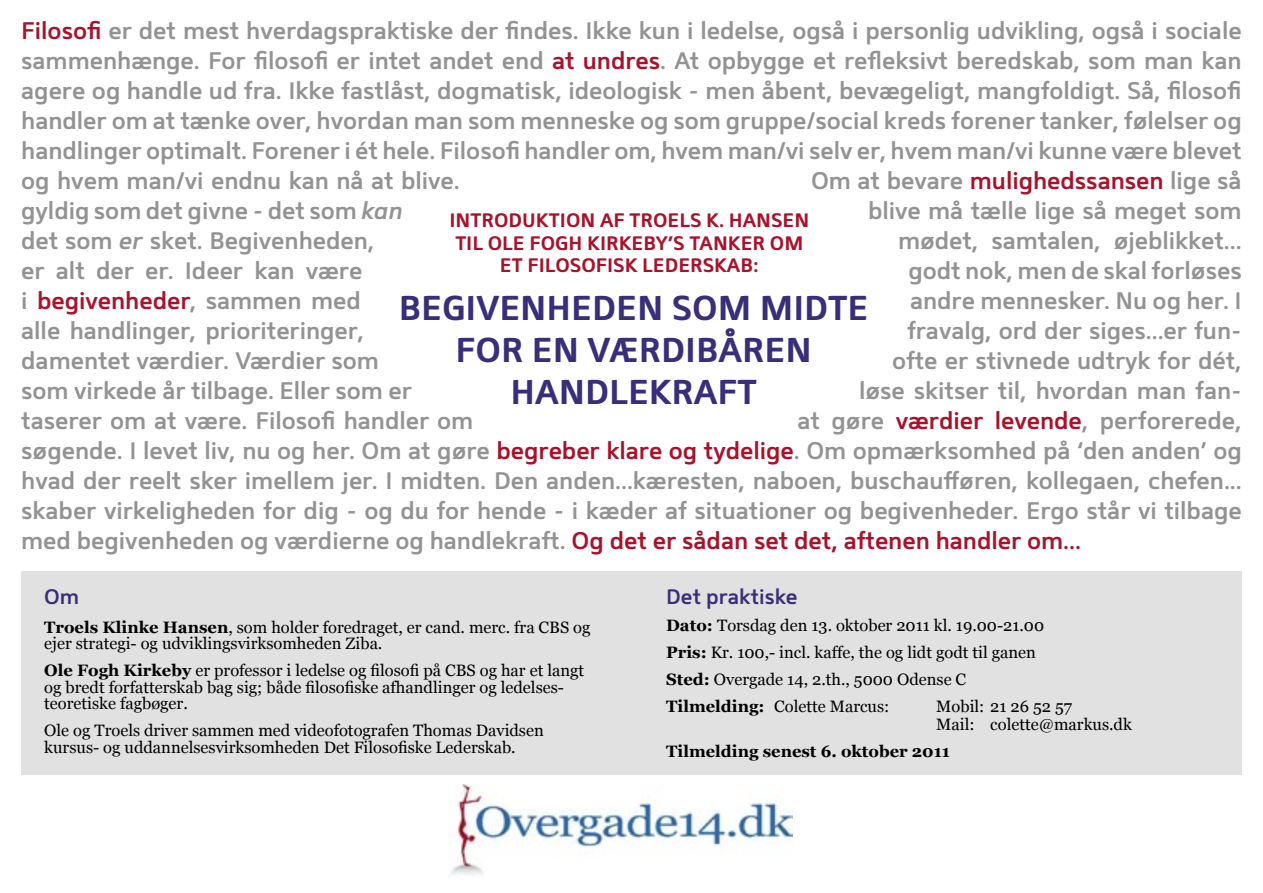
<style>
.page{position:relative;width:1263px;height:893px;background:#fff}
.page>*{position:absolute;margin:0;border:0;box-sizing:border-box;transform-origin:0 0}
.t1{font:700 34.5px/42px "Mentone";color:#392e7a;text-align:center}
.t2{font:600 24px/30px "Mentone";color:#939393;text-align:justify}
.t3{font:600 24px "Mentone";color:#a9122a}
.t4{font:600 21px "Mentone";color:#392e7a}
.t5{font:700 19.5px "Mentone";color:#a9122a}
.t6{font:16.5px/16.5px "Georgia";color:#000}
.t7{font:700 16.5px "Georgia";color:#000}
.s1{color:#a9122a}
.s2{font-style:italic}
.s3{color:#939393}
.s4{font-weight:700}
</style>
<div class="page">
<div style="left:21px;top:571px;width:1221px;height:204px;background:#e1e1e1"></div>
<img style="left:451px;top:785px;width:342px;height:90px">
<p class="t2" style="left:21px;top:16px;width:1222px"><span class="s1">Filosofi</span> er det mest hverdagspraktiske der findes. Ikke kun i ledelse, også i personlig udvikling, også i sociale sammenhænge. For filosofi er intet andet end <span class="s1">at undres</span>. At opbygge et refleksivt beredskab, som man kan agere og handle ud fra. Ikke fastlåst, dogmatisk, ideologisk - men åbent, bevægeligt, mangfoldigt. Så, filosofi handler om at tænke over, hvordan man som menneske og som gruppe/social kreds forener tanker, følelser og handlinger optimalt. Forener i ét hele. Filosofi handler om, hvem man/vi selv er, hvem man/vi kunne være blevet og hvem man/vi endnu kan nå at blive.</p>
<p class="t2" style="left:811px;top:166px;width:432px">Om at bevare <span class="s1">mulighedssansen</span> lige så</p>
<p class="t2" style="left:21px;top:196px;width:383px">gyldig som det givne - det som <span class="s2">kan</span></p>
<p class="t2" style="left:868px;top:196px;width:375px">blive må tælle lige så meget som</p>
<p class="t2" style="left:21px;top:226px;width:355px">det som <span class="s2">er</span> sket. Begivenheden,</p>
<p class="t2" style="left:898px;top:226px;width:345px">mødet, samtalen, øjeblikket...</p>
<p class="t2" style="left:21px;top:256px;width:343px">er alt der er. Ideer kan være</p>
<p class="t2" style="left:908px;top:256px;width:335px">godt nok, men de skal forløses</p>
<p class="t3" style="left:21px;top:286px;width:341px"><span class="s3">i</span> begivenheder<span class="s3">, sammen med</span></p>
<p class="t2" style="left:910px;top:286px;width:333px">andre mennesker. Nu og her. I</p>
<p class="t2" style="left:21px;top:316px;width:344px">alle handlinger, prioriteringer,</p>
<p class="t2" style="left:907px;top:316px;width:336px">fravalg, ord der siges...er fun-</p>
<p class="t2" style="left:21px;top:346px;width:359px">damentet værdier. Værdier som</p>
<p class="t2" style="left:892px;top:346px;width:351px">ofte er stivnede udtryk for dét,</p>
<p class="t2" style="left:21px;top:376px;width:392px">som virkede år tilbage. Eller som er</p>
<p class="t2" style="left:859px;top:376px;width:384px">løse skitser til, hvordan man fan-</p>
<p class="t2" style="left:21px;top:406px;width:454px">taserer om at være. Filosofi handler om</p>
<p class="t5" style="left:449px;top:208px;width:361px">INTRODUKTION AF TROELS K. HANSEN</p>
<p class="t5" style="left:455px;top:231px;width:349px">TIL OLE FOGH KIRKEBY’S TANKER OM</p>
<p class="t5" style="left:500px;top:253px;width:260px">ET FILOSOFISK LEDERSKAB:</p>
<p class="t1" style="left:399px;top:287px;width:471px">BEGIVENHEDEN SOM MIDTE<br>FOR EN VÆRDIBÅREN</p>
<p class="t1" style="left:510px;top:371px;width:248px">HANDLEKRAFT</p>
<p class="t2" style="left:21px;top:406px;width:1222px;text-indent:776px">at gøre <span class="s1">værdier levende</span>, perforerede, søgende. I levet liv, nu og her. Om at gøre <span class="s1">begreber klare og tydelige</span>. Om opmærksomhed på ‘den anden’ og hvad der reelt sker imellem jer. I midten. Den anden...kæresten, naboen, buschaufføren, kollegaen, chefen... skaber virkeligheden for dig - og du for hende - i kæder af situationer og begivenheder. Ergo står vi tilbage med begivenheden og værdierne og handlekraft. <span class="s1">Og det er sådan set det, aftenen handler om...</span></p>
<p class="t4" style="left:44px;top:584px;width:37px">Om</p>
<p class="t6" style="left:44px;top:619px;width:548px"><span class="s4">Troels Klinke Hansen</span>, som holder foredraget, er cand. merc. fra CBS og ejer strategi- og udviklingsvirksomheden Ziba.</p>
<p class="t6" style="left:44px;top:663px;width:541px"><span class="s4">Ole Fogh Kirkeby</span> er professor i ledelse og filosofi på CBS og har et langt og bredt forfatterskab bag sig; både filosofiske afhandlinger og ledelses-</p>
<p class="t6" style="left:44px;top:696px;width:145px">teoretiske fagbøger.</p>
<p class="t6" style="left:44px;top:723px;width:501px">Ole og Troels driver sammen med videofotografen Thomas Davidsen</p>
<p class="t6" style="left:44px;top:739px;width:473px">kursus- og uddannelsesvirksomheden Det Filosofiske Lederskab.</p>
<p class="t4" style="left:666px;top:584px;width:133px">Det praktiske</p>
<p class="t6" style="left:666px;top:618px;width:379px"><span class="s4">Dato:</span> Torsdag den 13. oktober 2011 kl. 19.00-21.00</p>
<p class="t6" style="left:666px;top:645px;width:371px"><span class="s4">Pris:</span> Kr. 100,- incl. kaffe, the og lidt godt til ganen</p>
<p class="t6" style="left:666px;top:672px;width:301px"><span class="s4">Sted:</span> Overgade 14, 2.th., 5000 Odense C</p>
<p class="t6" style="left:666px;top:699px;width:225px"><span class="s4">Tilmelding:</span> Colette Marcus:</p>
<p class="t6" style="left:936px;top:699px;width:137px">Mobil: 21 26 52 57</p>
<p class="t6" style="left:936px;top:717px;width:197px">Mail: colette@markus.dk</p>
<p class="t7" style="left:666px;top:741px;width:285px">Tilmelding senest 6. oktober 2011</p>
</div>
